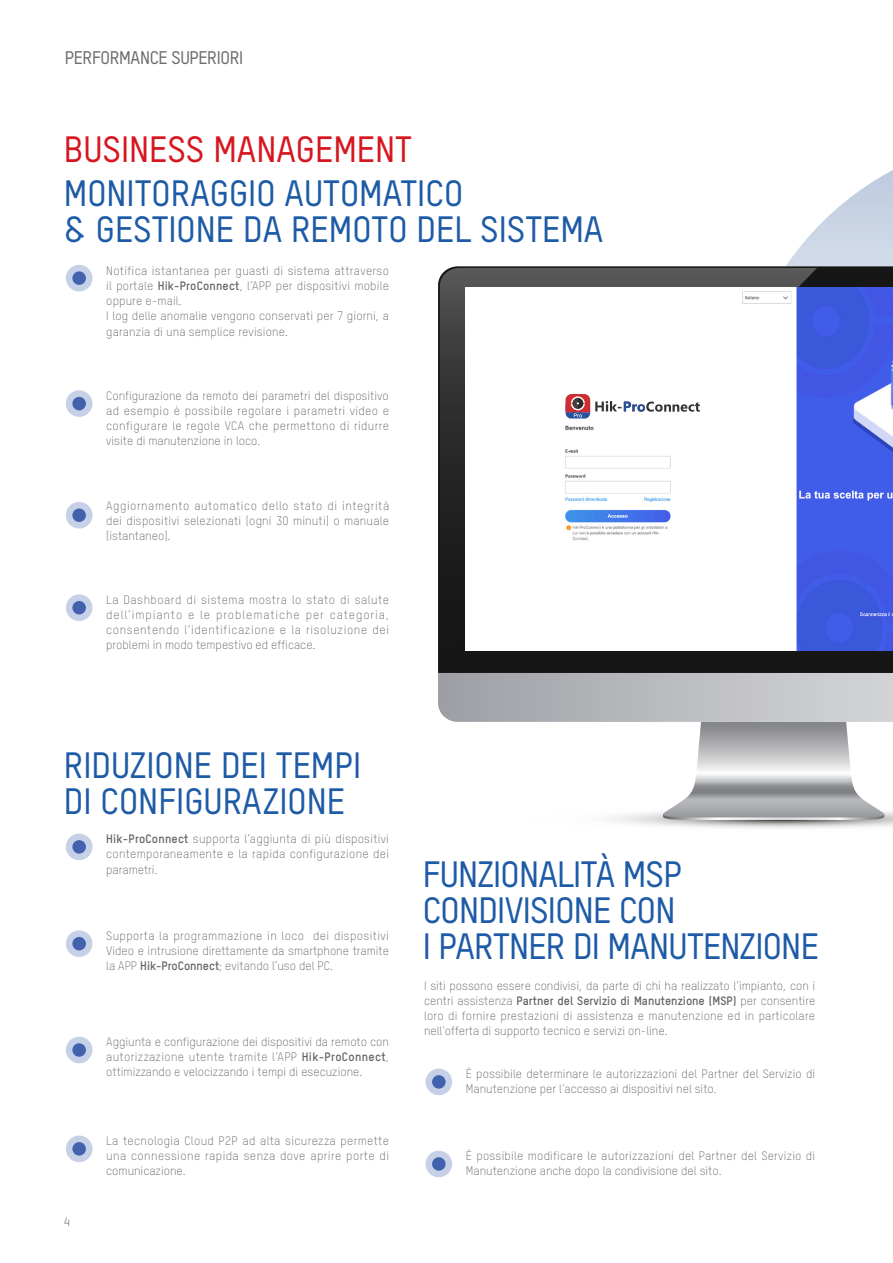
<style>
.page{position:relative;width:893px;height:1263px;background:#fff}
.page>*{position:absolute;margin:0;border:0;box-sizing:border-box;transform-origin:0 0}
.t1{font:500 36px "TSTARPRO";color:#1e5ba7}
.t2{font:500 36px "TSTARPRO";letter-spacing:-.02em;color:#1e5ba7}
.t3{font:500 36px "TSTARPRO";color:#d7171f}
.t4{font:500 18px "TSTARPRO";letter-spacing:-.02em;color:#6c6d70}
.t5{font:300 12px/15px "TSTARPRO";letter-spacing:.01em;color:#636366;text-align:justify}
.t6{font:12px "TSTARPRO";color:#6c6d70}
.s1{font-weight:700}
</style>
<div class="page">
<svg style="left:786px;top:170px;width:107px;height:96px"></svg>
<svg style="left:438px;top:673px;width:455px;height:155px"></svg>
<svg style="left:438px;top:266px;width:455px;height:407px;background:#1c1d1e"></svg>
<svg style="left:440px;top:268px;width:377px;height:393px;background:#383939"></svg>
<img style="left:465px;top:287px;width:428px;height:363px">
<div style="left:585px;top:390px;width:120px;height:31px;background:#fff"></div>
<svg style="left:565px;top:394px;width:135px;height:24px"></svg>
<svg style="left:66px;top:390px;width:26px;height:27px"></svg>
<div style="left:72px;top:397px;width:14px;height:13px;background:#4262ad;border-radius:50%"></div>
<div style="left:66px;top:265px;width:26px;height:26px;background:#c6d0e6;border-radius:50%"></div>
<div style="left:72px;top:271px;width:14px;height:14px;background:#4262ad;border-radius:50%"></div>
<div style="left:66px;top:502px;width:26px;height:26px;background:#c6d0e6;border-radius:50%"></div>
<div style="left:72px;top:508px;width:14px;height:14px;background:#4262ad;border-radius:50%"></div>
<svg style="left:66px;top:594px;width:26px;height:27px"></svg>
<div style="left:72px;top:601px;width:14px;height:13px;background:#4262ad;border-radius:50%"></div>
<div style="left:66px;top:833px;width:26px;height:27px;background:#c6d0e6;border-radius:50%"></div>
<div style="left:72px;top:840px;width:14px;height:14px;background:#4262ad;border-radius:50%"></div>
<svg style="left:66px;top:930px;width:26px;height:27px"></svg>
<div style="left:72px;top:937px;width:14px;height:13px;background:#4262ad;border-radius:50%"></div>
<div style="left:66px;top:1037px;width:26px;height:26px;background:#c6d0e6;border-radius:50%"></div>
<div style="left:72px;top:1043px;width:14px;height:14px;background:#4262ad;border-radius:50%"></div>
<svg style="left:66px;top:1135px;width:26px;height:27px"></svg>
<div style="left:72px;top:1142px;width:14px;height:13px;background:#4262ad;border-radius:50%"></div>
<svg style="left:425px;top:1068px;width:27px;height:27px"></svg>
<div style="left:432px;top:1075px;width:14px;height:14px;background:#4262ad;border-radius:50%"></div>
<div style="left:425px;top:1151px;width:27px;height:26px;background:#c6d0e6;border-radius:50%"></div>
<div style="left:432px;top:1157px;width:14px;height:14px;background:#4262ad;border-radius:50%"></div>
<p class="t4" style="left:65px;top:45px;width:180px">PERFORMANCE SUPERIORI</p>
<p class="t3" style="left:64px;top:125px;width:350px">BUSINESS MANAGEMENT</p>
<p class="t1" style="left:64px;top:169px;width:401px">MONITORAGGIO AUTOMATICO</p>
<p class="t1" style="left:64px;top:205px;width:541px">&amp; GESTIONE DA REMOTO DEL SISTEMA</p>
<p class="t5" style="left:106px;top:262px;width:284px">Notifica istantanea per guasti di sistema attraverso il portale <span class="s1">Hik-ProConnect</span>, l’APP per dispositivi mobile oppure e-mail.</p>
<p class="t5" style="left:106px;top:307px;width:284px;line-height:16.2px">I log delle anomalie vengono conservati per 7 giorni, a garanzia di una semplice revisione.</p>
<p class="t5" style="left:106px;top:387px;width:284px">Configurazione da remoto dei parametri del dispositivo ad esempio è possibile regolare i parametri video e configurare le regole VCA che permettono di ridurre visite di manutenzione in loco.</p>
<p class="t5" style="left:106px;top:498px;width:284px">Aggiornamento automatico dello stato di integrità dei dispositivi selezionati (ogni 30 minuti) o manuale (istantaneo).</p>
<p class="t5" style="left:106px;top:591px;width:284px">La Dashboard di sistema mostra lo stato di salute dell’impianto e le problematiche per categoria, consentendo l’identificazione e la risoluzione dei problemi in modo tempestivo ed efficace.</p>
<p class="t1" style="left:64px;top:740px;width:299px">RIDUZIONE DEI TEMPI</p>
<p class="t1" style="left:64px;top:776px;width:283px">DI CONFIGURAZIONE</p>
<p class="t5" style="left:106px;top:831px;width:284px"><span class="s1">Hik-ProConnect</span> supporta l’aggiunta di più dispositivi contemporaneamente e la rapida configurazione dei</p>
<p class="t5" style="left:106px;top:862px;width:53px">parametri.</p>
<p class="t5" style="left:106px;top:927px;width:284px">Supporta la programmazione in loco dei dispositivi Video e intrusione direttamente da smartphone tramite la APP <span class="s1">Hik-ProConnect</span>; evitando l’uso del PC.</p>
<p class="t5" style="left:106px;top:1034px;width:284px">Aggiunta e configurazione dei dispositivi da remoto con autorizzazione utente tramite l’APP <span class="s1">Hik-ProConnect</span>, ottimizzando e velocizzando i tempi di esecuzione.</p>
<p class="t6" style="left:64px;top:1213px;width:8px">4</p>
<p class="t5" style="left:106px;top:1133px;width:284px">La tecnologia Cloud P2P ad alta sicurezza permette una connessione rapida senza dove aprire porte di comunicazione.</p>
<p class="t2" style="left:423px;top:850px;width:261px">FUNZIONALITÀ MSP</p>
<p class="t2" style="left:423px;top:886px;width:254px">CONDIVISIONE CON</p>
<p class="t2" style="left:423px;top:922px;width:398px">I PARTNER DI MANUTENZIONE</p>
<p class="t5" style="left:424px;top:977px;width:393px">I siti possono essere condivisi, da parte di chi ha realizzato l’impianto, con i centri assistenza <span class="s1">Partner del Servizio di Manutenzione (MSP)</span> per consentire loro di fornire prestazioni di assistenza e manutenzione ed in particolare nell'offerta di supporto tecnico e servizi on-line.</p>
<p class="t5" style="left:466px;top:1066px;width:351px">É possibile determinare le autorizzazioni del Partner del Servizio di<br>Manutenzione per l'accesso ai dispositivi nel sito.</p>
<p class="t5" style="left:466px;top:1148px;width:351px">É possibile modificare le autorizzazioni del Partner del Servizio di<br>Manutenzione anche dopo la condivisione del sito.</p>
</div>
